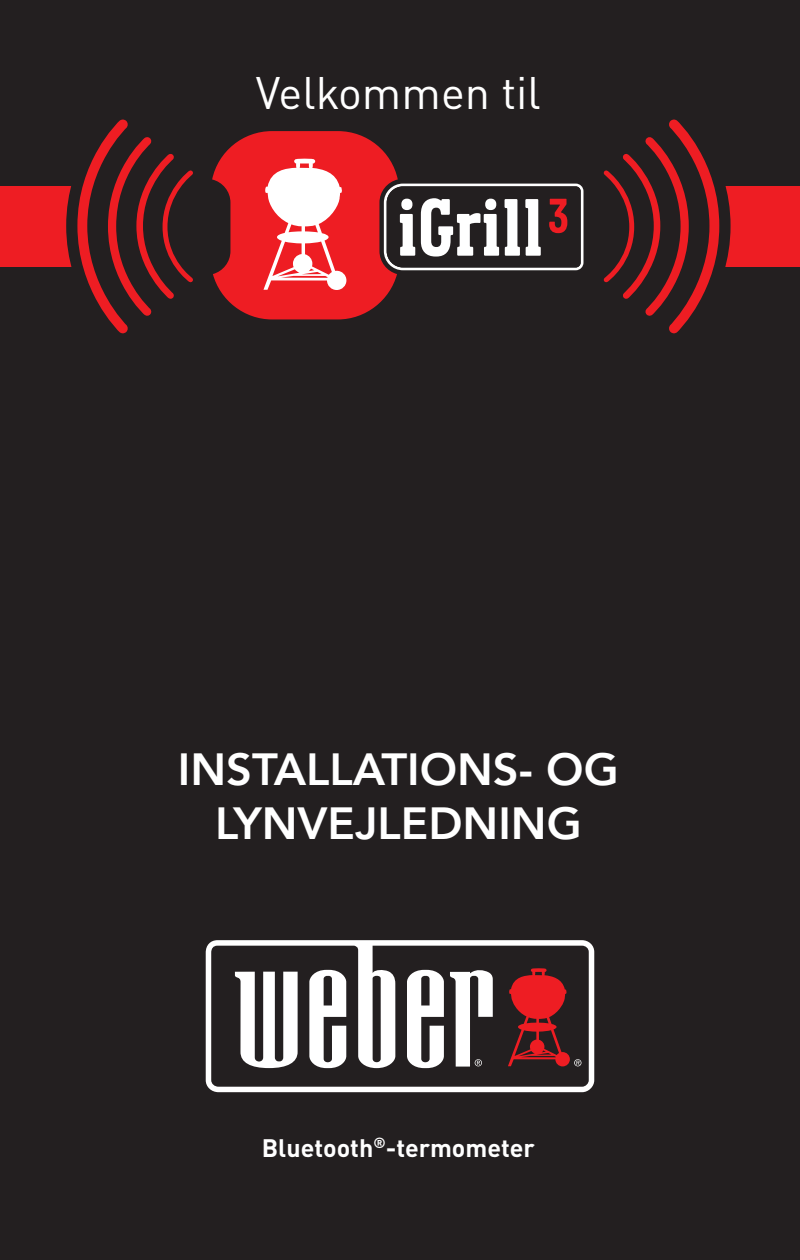
<style>
.page{position:relative;width:800px;height:1260px;background:#231f20}
.page>*{position:absolute;margin:0;border:0;box-sizing:border-box;transform-origin:0 0}
.t1{font:800 45px/54px "Avenir";color:#fff;text-align:center}
.t2{font:45px "DIN Pro";color:#fff}
.t3{font:700 25px "DIN Pro";color:#fff}
</style>
<div class="page">
<div style="left:714px;top:186px;width:86px;height:80px;background:#ee1d23"></div>
<div style="left:0;top:186px;width:74px;height:80px;background:#ee1d23"></div>
<svg style="left:603px;top:119px;width:128px;height:215px"></svg>
<svg style="left:66px;top:119px;width:127px;height:215px"></svg>
<svg style="left:212px;top:131px;width:372px;height:188px"></svg>
<svg style="left:206px;top:940px;width:388px;height:152px"></svg>
<p class="t2" style="left:256px;top:57px;width:286px">Velkommen til</p>
<p class="t1" style="left:178px;top:742px;width:442px">INSTALLATIONS- OG<br>LYNVEJLEDNING</p>
<p class="t3" style="left:262px;top:1127px;width:275px">Bluetooth<sup>®</sup>-termometer</p>
</div>
